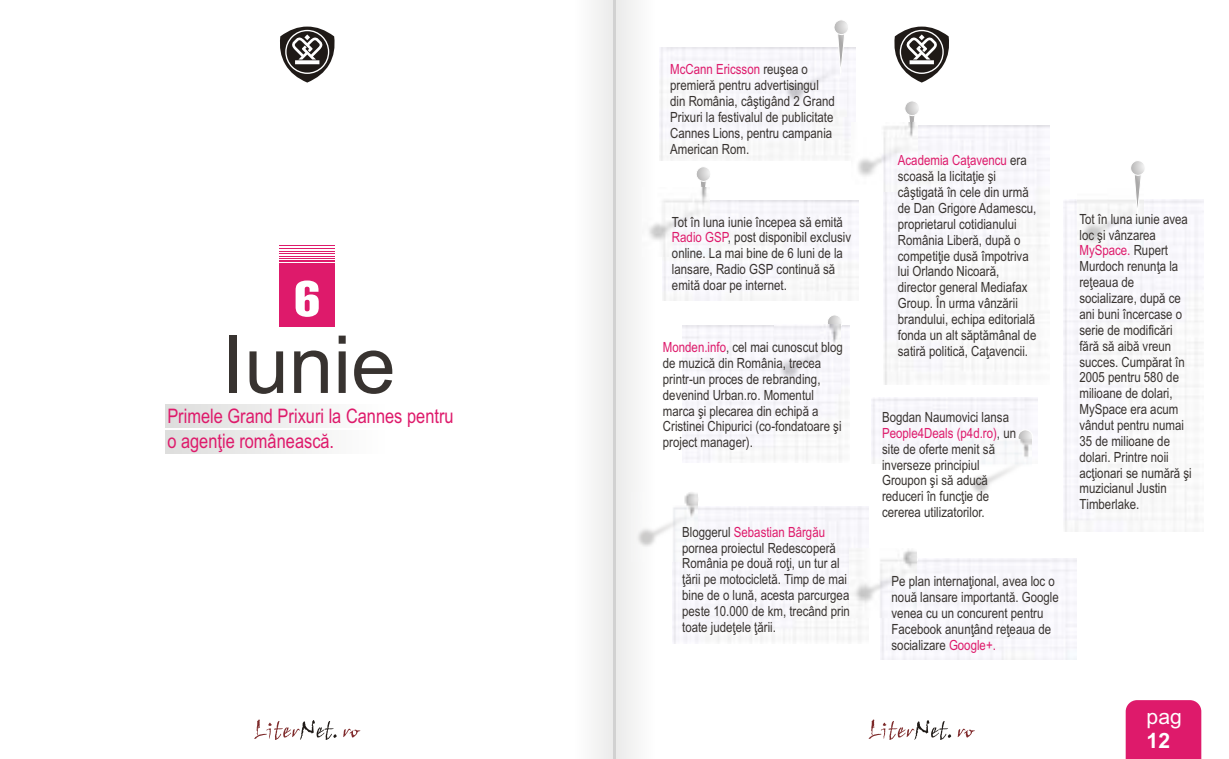
<style>
.page{position:relative;width:1229px;height:759px;background:#fff}
.page>*{position:absolute;margin:0;border:0;box-sizing:border-box;transform-origin:0 0}
.t1{font:80px "Arial";color:#383330}
.t2{font:800 condensed 50px "Akzidenz Grotesk BE";color:#fff}
.t3{font:21.2px "Arial";color:#fff}
.t4{font:700 21.2px "Arial";color:#fff}
.t5{font:20px/25.2px "Arial Narrow";color:#de1a6b}
.t6{font:14px/16px "Arial Narrow";color:#383330}
.s1{color:#de1a6b}
</style>
<div class="page">
<img style="left:1063px;top:200px;width:140px;height:331px">
<img style="left:883px;top:125px;width:166px;height:259px">
<svg style="left:254px;top:719px;width:83px;height:20px"></svg>
<svg style="left:343px;top:728px;width:17px;height:9px"></svg>
<svg style="left:280px;top:27px;width:55px;height:56px"></svg>
<div style="left:279px;top:273px;width:56px;height:54px;background:#de1a6b"></div>
<hr style="left:279px;top:270px;width:56px;height:2px;background:#de1a6b">
<hr style="left:279px;top:268px;width:56px;height:2px;background:#de1a6b">
<hr style="left:279px;top:265px;width:56px;height:2px;background:#de1a6b">
<hr style="left:279px;top:263px;width:56px;height:1px;background:#de1a6b">
<hr style="left:279px;top:260px;width:56px;height:2px;background:#de1a6b">
<hr style="left:279px;top:258px;width:56px;height:1px;background:#de1a6b">
<hr style="left:279px;top:256px;width:56px;height:1px;background:#de1a6b">
<hr style="left:279px;top:253px;width:56px;height:1px;background:#de1a6b">
<svg style="left:868px;top:719px;width:83px;height:20px"></svg>
<svg style="left:957px;top:728px;width:18px;height:9px"></svg>
<svg style="left:894px;top:27px;width:55px;height:56px"></svg>
<div style="left:1126px;top:700px;width:75px;height:58px;background:#de1a6b"></div>
<div style="left:548px;top:0;width:66px;height:758px;background:linear-gradient(to right,#fff,#eee)"></div>
<div style="left:614px;top:0;width:67px;height:758px;background:linear-gradient(to right,#ededec,#fff)"></div>
<hr style="left:613px;top:0;width:3px;height:758px;background:#d1d1d1">
<img style="left:659px;top:48px;width:196px;height:113px">
<img style="left:781px;top:48px;width:66px;height:69px">
<svg style="left:836px;top:35px;width:10px;height:48px"></svg>
<svg style="left:833px;top:19px;width:16px;height:16px"></svg>
<div style="left:833px;top:19px;width:17px;height:17px;border:1px solid #fff;border-radius:50%"></div>
<img style="left:662px;top:200px;width:196px;height:101px">
<svg style="left:701px;top:182px;width:6px;height:6px"></svg>
<svg style="left:695px;top:166px;width:16px;height:16px"></svg>
<div style="left:695px;top:166px;width:17px;height:16px;border:1px solid #fff;border-radius:50%"></div>
<img style="left:643px;top:188px;width:66px;height:69px">
<svg style="left:827px;top:314px;width:16px;height:16px"></svg>
<div style="left:826px;top:314px;width:17px;height:16px;border:1px solid #fff;border-radius:50%"></div>
<img style="left:774px;top:324px;width:66px;height:69px">
<div style="left:672px;top:506px;width:196px;height:137px;background:#f7f6fb"></div>
<svg style="left:684px;top:491px;width:16px;height:16px"></svg>
<div style="left:683px;top:490px;width:17px;height:17px;border:1px solid #fff;border-radius:50%"></div>
<img style="left:631px;top:492px;width:66px;height:69px">
<svg style="left:909px;top:117px;width:6px;height:5px"></svg>
<svg style="left:904px;top:100px;width:16px;height:16px"></svg>
<div style="left:904px;top:100px;width:16px;height:17px;border:1px solid #fff;border-radius:50%"></div>
<img style="left:851px;top:122px;width:67px;height:69px">
<svg style="left:1017px;top:429px;width:16px;height:16px"></svg>
<div style="left:1017px;top:428px;width:17px;height:17px;border:1px solid #fff;border-radius:50%"></div>
<img style="left:965px;top:439px;width:66px;height:54px">
<div style="left:902px;top:549px;width:16px;height:16px;background:#e6e6e6;border-radius:50%"></div>
<div style="left:902px;top:549px;width:17px;height:16px;border:1px solid #fff;border-radius:50%"></div>
<img style="left:850px;top:548px;width:66px;height:69px">
<img style="left:1077px;top:200px;width:66px;height:57px">
<svg style="left:1132px;top:176px;width:10px;height:47px"></svg>
<svg style="left:1130px;top:160px;width:16px;height:16px"></svg>
<div style="left:1129px;top:159px;width:17px;height:17px;border:1px solid #fff;border-radius:50%"></div>
<h2 class="t2" style="left:294px;top:277px;width:28px">6</h2>
<h1 class="t1" style="left:222px;top:334px;width:175px">Iunie</h1>
<h3 class="t5" style="left:167px;top:405px;width:288px">Primele Grand Prixuri la Cannes pentru o agenţie românească.</h3>
<p class="t6" style="left:670px;top:63px;width:166px"><span class="s1">McCann Ericsson</span> reuşea o premieră pentru advertisingul din România, câştigând 2 Grand<br>Prixuri la festivalul de publicitate<br>Cannes Lions, pentru campania<br>American Rom.</p>
<p class="t6" style="left:672px;top:215px;width:181px">Tot în luna iunie începea să emită<br><span class="s1">Radio GSP</span>, post disponibil exclusiv online. La mai bine de 6 luni de la lansare, Radio GSP continuă să emită doar pe internet.</p>
<p class="t6" style="left:663px;top:340px;width:181px"><span class="s1">Monden.info</span>, cel mai cunoscut blog de muzică din România, trecea printr-un proces de rebranding, devenind Urban.ro. Momentul marca şi plecarea din echipă a<br>Cristinei Chipurici (co-fondatoare şi project manager).</p>
<p class="t6" style="left:682px;top:525px;width:169px">Bloggerul <span class="s1">Sebastian Bârgău </span>pornea proiectul Redescoperă<br>România pe două roţi, un tur al ţării pe motocicletă. Timp de mai bine de o lună, acesta parcurgea peste 10.000 de km, trecând prin toate judeţele ţării.</p>
<p class="t6" style="left:898px;top:154px;width:140px"><span class="s1">Academia Caţavencu</span> era scoasă la licitaţie şi câştigată în cele din urmă de Dan Grigore Adamescu, proprietarul cotidianului<br>România Liberă, după o competiţie dusă împotriva lui Orlando Nicoară, director general Mediafax<br>Group. În urma vânzării brandului, echipa editorială fonda un alt săptămânal de satiră politică, Caţavencii.</p>
<p class="t6" style="left:882px;top:410px;width:136px">Bogdan Naumovici lansa<br><span class="s1">People4Deals (p4d.ro)</span>, un site de oferte menit să inverseze principiul<br>Groupon şi să aducă reduceri în funcţie de cererea utilizatorilor.</p>
<p class="t6" style="left:1079px;top:212px;width:114px">Tot în luna iunie avea loc şi vânzarea<br><span class="s1">MySpace.</span> Rupert<br>Murdoch renunţa la reţeaua de socializare, după ce ani buni încercase o serie de modificări fără să aibă vreun succes. Cumpărat în<br>2005 pentru 580 de milioane de dolari,<br>MySpace era acum vândut pentru numai<br>35 de milioane de dolari. Printre noii acţionari se numără şi muzicianul Justin<br>Timberlake.</p>
<p class="t6" style="left:891px;top:574px;width:169px">Pe plan internaţional, avea loc o nouă lansare importantă. Google venea cu un concurent pentru<br>Facebook anunţând reţeaua de socializare <span class="s1">Google+.</span></p>
<h3 class="t3" style="left:1146px;top:708px;width:37px">pag</h3>
<h3 class="t4" style="left:1146px;top:732px;width:25px">12</h3>
</div>
